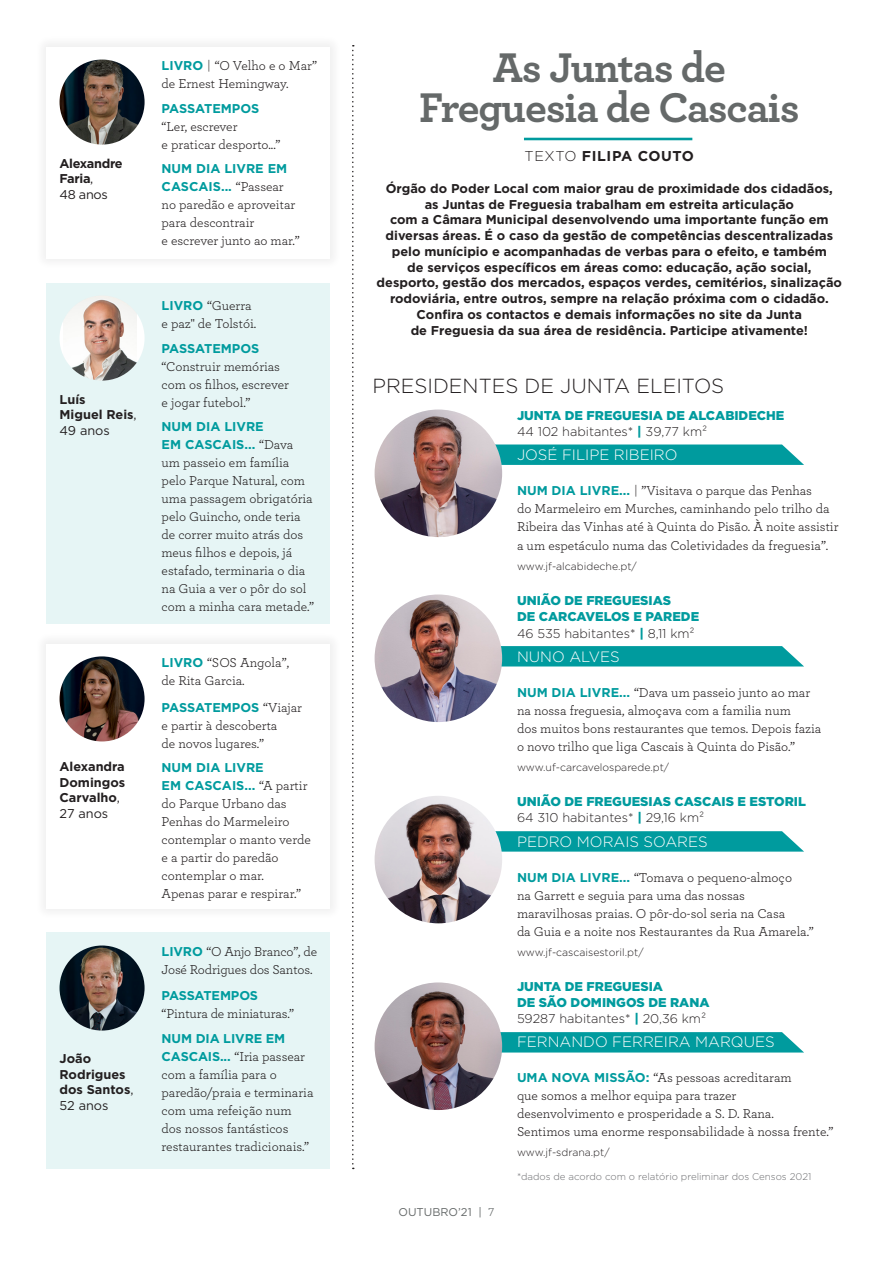
<style>
.page{position:relative;width:893px;height:1263px;background:#fff}
.page>*{position:absolute;margin:0;border:0;box-sizing:border-box;transform-origin:0 0}
._00_Titulo{font:700 43.5px/40.5px "Archer";letter-spacing:-.03em;color:#656969;text-align:center}
._00_text{font:300 20.4px "Gotham";color:#231f20}
._00_text-2{font:300 15px "Gotham";color:#fff}
._00_Nome_Jornalista{font:700 14.25px "Gotham";letter-spacing:.04em;color:#231f20}
._00_text-3{font:13.5px/18px "Archer";color:#231f20}
._00_Entrada{font:700 12.75px/15.8px "Gotham";color:#231f20;text-align:center}
._00_text-4{font:900 12.75px/16.5px "Gotham";color:#009b9e}
._00_text-5{font:700 12.75px/18px "Gotham";color:#009b9e}
._00_text-6{font:700 12.75px/15.8px "Gotham";color:#231f20}
._00_text-7{font:700 12.75px/15.8px "Gotham";letter-spacing:-.025em;color:#231f20}
.t1{font:11.25px "Gotham";color:#656969}
._00_text-8{font:300 10.5px "Gotham";color:#231f20}
._00_text-9{font:300 9.75px "Gotham";color:#6c6d70}
.s1{font-weight:400}
.s2{font-family:"Gotham";font-weight:700;font-size:12.75px;color:#009b9e}
.s3{font-family:"Gotham";font-weight:300;font-size:12.75px}
.s4{font-family:"Archer";font-weight:400;font-size:13.5px;color:#231f20}
.s5{font-weight:300}
.s6{font-family:"Archer";font-size:12px}
.s7{font-weight:300;color:#231f20}
</style>
<div class="page">
<div style="left:35px;top:35px;width:307px;height:236px;background:#f9f9f9"></div>
<div style="left:47px;top:47px;width:283px;height:212px;background:#fff"></div>
<div style="left:47px;top:283px;width:283px;height:341px;background:#e6f5f5"></div>
<div style="left:47px;top:933px;width:283px;height:236px;background:#e6f5f5"></div>
<svg style="left:352px;top:45px;width:2px;height:1124px"></svg>
<hr style="left:524px;top:138px;width:168px;height:2px;background:#009b9e">
<svg style="left:495px;top:444px;width:309px;height:21px;background:#10a1a4"></svg>
<img style="left:375px;top:409px;width:127px;height:128px;border-radius:64px">
<svg style="left:501px;top:646px;width:303px;height:20px;background:#0a9fa2"></svg>
<img style="left:375px;top:594px;width:127px;height:128px;border-radius:64px">
<svg style="left:495px;top:831px;width:309px;height:21px;background:#10a1a4"></svg>
<img style="left:375px;top:796px;width:127px;height:127px;border-radius:64px">
<svg style="left:501px;top:1032px;width:303px;height:20px;background:#0b9fa2"></svg>
<img style="left:375px;top:982px;width:127px;height:128px;border-radius:64px">
<img style="left:60px;top:945px;width:85px;height:85px;border-radius:43px">
<div style="left:35px;top:631px;width:307px;height:289px;background:#fafafa"></div>
<div style="left:47px;top:644px;width:283px;height:264px;background:#fff"></div>
<div style="left:60px;top:296px;width:85px;height:85px;background:#fff;border-radius:50%"></div>
<img style="left:65px;top:296px;width:71px;height:85px">
<img style="left:60px;top:60px;width:85px;height:85px;border-radius:43px">
<img style="left:60px;top:656px;width:85px;height:85px;border-radius:43px">
<p class="_00_text-7" style="left:60px;top:155px;width:65px">Alexandre<br>Faria<span class="s1">,<br>48 anos</span></p>
<p class="_00_text-6" style="left:60px;top:391px;width:79px">Luís<br>Miguel Reis<span class="s1">,<br>49 anos</span></p>
<p class="_00_text-6" style="left:60px;top:758px;width:67px">Alexandra<br>Domingos<br>Carvalho<span class="s1">,<br>27 anos</span></p>
<p class="_00_text-6" style="left:60px;top:1050px;width:76px">João<br>Rodrigues dos Santos<span class="s1">,<br>52 anos</span></p>
<p class="_00_text-3" style="left:162px;top:56px;width:157px"><span class="s2">LIVRO</span> <span class="s3">|</span> “O Velho e o Mar” de Ernest Hemingway.</p>
<p class="_00_text-5" style="left:162px;top:99px;width:99px">PASSATEMPOS</p>
<p class="_00_text-3" style="left:162px;top:116px;width:120px">“Ler, escrever<br>e praticar desporto...”</p>
<p class="_00_text-5" style="left:162px;top:159px;width:127px">NUM DIA LIVRE EM<br>CASCAIS... <span class="s4">“Passear</span></p>
<p class="_00_text-3" style="left:162px;top:195px;width:140px">no paredão e aproveitar para descontrair<br>e escrever junto ao mar.”</p>
<p class="_00_text-3" style="left:162px;top:296px;width:96px"><span class="s2">LIVRO</span> “Guerra e paz" de Tolstói.</p>
<p class="_00_text-5" style="left:162px;top:339px;width:99px">PASSATEMPOS</p>
<p class="_00_text-3" style="left:162px;top:356px;width:129px">“Construir memórias com os filhos, escrever e jogar futebol.”</p>
<p class="_00_text-5" style="left:162px;top:417px;width:133px">NUM DIA LIVRE<br>EM CASCAIS... <span class="s4">“Dava</span></p>
<p class="_00_text-3" style="left:162px;top:453px;width:154px">um passeio em família pelo Parque Natural, com uma passagem obrigatória pelo Guincho, onde teria de correr muito atrás dos meus filhos e depois, já estafado, terminaria o dia na Guia a ver o pôr do sol com a minha cara metade.”</p>
<p class="_00_text-3" style="left:162px;top:653px;width:129px"><span class="s2">LIVRO</span> “SOS Angola”, de Rita Garcia.</p>
<p class="_00_text-5" style="left:162px;top:698px;width:142px">PASSATEMPOS <span class="s4">“Viajar</span></p>
<p class="_00_text-3" style="left:162px;top:716px;width:117px">e partir à descoberta de novos lugares.”</p>
<p class="_00_text-5" style="left:162px;top:758px;width:147px">NUM DIA LIVRE<br>EM CASCAIS... <span class="s4">“A partir</span></p>
<p class="_00_text-3" style="left:162px;top:794px;width:151px">do Parque Urbano das<br>Penhas do Marmeleiro contemplar o manto verde e a partir do paredão contemplar o mar.<br>Apenas parar e respirar.”</p>
<p class="_00_text-3" style="left:162px;top:942px;width:157px"><span class="s2">LIVRO</span> “O Anjo Branco”, de<br>José Rodrigues dos Santos.</p>
<p class="_00_text-5" style="left:162px;top:986px;width:98px">PASSATEMPOS</p>
<p class="_00_text-3" style="left:162px;top:1004px;width:134px">“Pintura de miniaturas.”</p>
<p class="_00_text-5" style="left:162px;top:1030px;width:125px">NUM DIA LIVRE EM</p>
<p class="_00_text-3" style="left:162px;top:1047px;width:153px"><span class="s2">CASCAIS...</span> “Iria passear com a família para o paredão/praia e terminaria com uma refeição num dos nossos fantásticos restaurantes tradicionais.”</p>
<p class="_00_Titulo" style="left:419px;top:44px;width:382px">As Juntas de<br>Freguesia de Cascais</p>
<p class="_00_Nome_Jornalista" style="left:525px;top:147px;width:171px"><span class="s5">TEXTO</span> FILIPA COUTO</p>
<p class="_00_Entrada" style="left:377px;top:180px;width:467px">Órgão do Poder Local com maior grau de proximidade dos cidadãos,<br>as Juntas de Freguesia trabalham em estreita articulação<br>com a Câmara Municipal desenvolvendo uma importante função em diversas áreas. É o caso da gestão de competências descentralizadas pelo munícipio e acompanhadas de verbas para o efeito, e também<br>de serviços específicos em áreas como: educação, ação social, desporto, gestão dos mercados, espaços verdes, cemitérios, sinalização rodoviária, entre outros, sempre na relação próxima com o cidadão.</p>
<p class="_00_Entrada" style="left:411px;top:306px;width:399px">Confira os contactos e demais informações no site da Junta de Freguesia da sua área de residência. Participe ativamente!</p>
<p class="_00_text" style="left:372px;top:373px;width:353px">PRESIDENTES DE JUNTA ELEITOS</p>
<p class="t1" style="left:398px;top:1205px;width:98px">OUTUBRO’21 | <span class="s6">7</span></p>
<p class="_00_text-4" style="left:517px;top:407px;width:269px">JUNTA DE FREGUESIA DE ALCABIDECHE<br><span class="s7">44 102 habitantes*</span> | <span class="s7">39,77 km²</span></p>
<p class="_00_text-2" style="left:517px;top:446px;width:162px">JOSÉ FILIPE RIBEIRO</p>
<p class="_00_text-3" style="left:517px;top:481px;width:323px"><span class="s2">NUM DIA LIVRE...</span> <span class="s3">|</span> ”Visitava o parque das Penhas<br>do Marmeleiro em Murches, caminhando pelo trilho da Ribeira das Vinhas até à Quinta do Pisão. À noite assistir a um espetáculo numa das Coletividades da freguesia”.</p>
<p class="_00_text-8" style="left:517px;top:559px;width:121px">www.jf-alcabideche.pt/</p>
<p class="_00_text-4" style="left:517px;top:592px;width:184px">UNIÃO DE FREGUESIAS<br>DE CARCAVELOS E PAREDE<br><span class="s7">46 535 habitantes*</span> | <span class="s7">8,11 km²</span></p>
<p class="_00_text-2" style="left:517px;top:647px;width:104px">NUNO ALVES</p>
<p class="_00_text-3" style="left:517px;top:683px;width:306px"><span class="s2">NUM DIA LIVRE...</span> “Dava um passeio junto ao mar na nossa freguesia, almoçava com a familia num<br>dos muitos bons restaurantes que temos. Depois fazia o novo trilho que liga Cascais à Quinta do Pisão.”</p>
<p class="_00_text-8" style="left:517px;top:760px;width:154px">www.uf-carcavelosparede.pt/</p>
<p class="_00_text-4" style="left:517px;top:793px;width:290px">UNIÃO DE FREGUESIAS CASCAIS E ESTORIL<br><span class="s7">64 310 habitantes*</span> | <span class="s7">29,16 km²</span></p>
<p class="_00_text-2" style="left:517px;top:832px;width:192px">PEDRO MORAIS SOARES</p>
<p class="_00_text-3" style="left:517px;top:868px;width:298px"><span class="s2">NUM DIA LIVRE...</span> “Tomava o pequeno-almoço<br>na Garrett e seguia para uma das nossas maravilhosas praias. O pôr-do-sol seria na Casa<br>da Guia e a noite nos Restaurantes da Rua Amarela.”</p>
<p class="_00_text-8" style="left:517px;top:945px;width:128px">www.jf-cascaisestoril.pt/</p>
<p class="_00_text-4" style="left:517px;top:978px;width:194px">JUNTA DE FREGUESIA<br>DE SÃO DOMINGOS DE RANA<br><span class="s7">59287 habitantes*</span> | <span class="s7">20,36 km²</span></p>
<p class="_00_text-2" style="left:517px;top:1032px;width:259px">FERNANDO FERREIRA MARQUES</p>
<p class="_00_text-3" style="left:517px;top:1068px;width:318px"><span class="s2">UMA NOVA MISSÃO:</span> “As pessoas acreditaram<br>que somos a melhor equipa para trazer desenvolvimento e prosperidade a S. D. Rana.<br>Sentimos uma enorme responsabilidade à nossa frente.”</p>
<p class="_00_text-8" style="left:517px;top:1146px;width:94px">www.jf-sdrana.pt/</p>
<p class="_00_text-9" style="left:517px;top:1170px;width:296px">*dados de acordo com o relatório preliminar dos Censos 2021</p>
</div>
